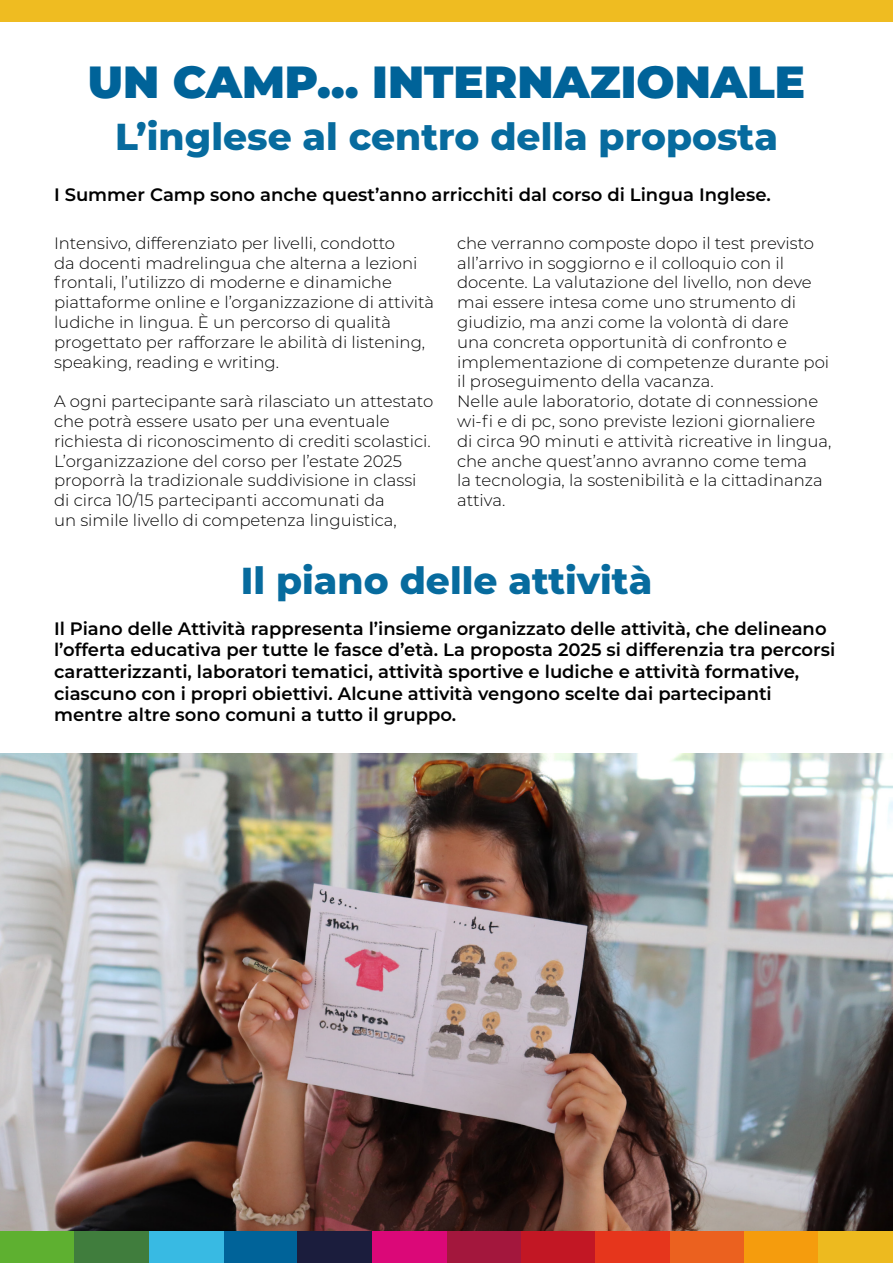
<style>
.page{position:relative;width:893px;height:1263px;background:#fff}
.page>*{position:absolute;margin:0;border:0;box-sizing:border-box;transform-origin:0 0}
.t1{font:900 45px "Montserrat";color:#006399}
.t2{font:800 37.5px "Montserrat";color:#076b9e}
.t3{font:600 18px/21.6px "Montserrat";color:#000}
.t4{font:300 16.5px/19.8px "Montserrat";color:#000}
</style>
<div class="page">
<div style="left:0;top:0;width:893px;height:21px;background:#efbc21"></div>
<div style="left:446px;top:1230px;width:75px;height:33px;background:#a3173d"></div>
<div style="left:0;top:1230px;width:74px;height:33px;background:#5eb030"></div>
<div style="left:670px;top:1230px;width:74px;height:33px;background:#eb611f"></div>
<div style="left:223px;top:1230px;width:75px;height:33px;background:#006399"></div>
<div style="left:521px;top:1230px;width:74px;height:33px;background:#c21724"></div>
<div style="left:74px;top:1230px;width:75px;height:33px;background:#407d3d"></div>
<div style="left:744px;top:1230px;width:75px;height:33px;background:#f59c0d"></div>
<div style="left:298px;top:1230px;width:74px;height:33px;background:#1b1d3d"></div>
<div style="left:595px;top:1230px;width:75px;height:33px;background:#e6361c"></div>
<div style="left:149px;top:1230px;width:74px;height:33px;background:#38bae3"></div>
<div style="left:819px;top:1230px;width:74px;height:33px;background:#edba1f"></div>
<div style="left:372px;top:1230px;width:74px;height:33px;background:#db0878"></div>
<img style="left:0;top:753px;width:893px;height:477px">
<h1 class="t1" style="left:88px;top:48px;width:719px">UN CAMP… INTERNAZIONALE</h1>
<h2 class="t2" style="left:115px;top:109px;width:664px">L’inglese al centro della proposta</h2>
<p class="t3" style="left:54px;top:183px;width:718px">I Summer Camp sono anche quest’anno arricchiti dal corso di Lingua Inglese.</p>
<p class="t4" style="left:54px;top:232px;width:382px">Intensivo, differenziato per livelli, condotto<br>da docenti madrelingua che alterna a lezioni frontali, l’utilizzo di moderne e dinamiche piattaforme online e l’organizzazione di attività ludiche in lingua. È un percorso di qualità progettato per rafforzare le abilità di listening, speaking, reading e writing.</p>
<p class="t4" style="left:54px;top:391px;width:381px">A ogni partecipante sarà rilasciato un attestato che potrà essere usato per una eventuale richiesta di riconoscimento di crediti scolastici.<br>L’organizzazione del corso per l’estate 2025 proporrà la tradizionale suddivisione in classi di circa 10/15 partecipanti accomunati da<br>un simile livello di competenza linguistica,</p>
<p class="t4" style="left:457px;top:232px;width:376px">che verranno composte dopo il test previsto all’arrivo in soggiorno e il colloquio con il docente. La valutazione del livello, non deve mai essere intesa come uno strumento di giudizio, ma anzi come la volontà di dare<br>una concreta opportunità di confronto e implementazione di competenze durante poi il proseguimento della vacanza.<br>Nelle aule laboratorio, dotate di connessione wi-fi e di pc, sono previste lezioni giornaliere di circa 90 minuti e attività ricreative in lingua, che anche quest’anno avranno come tema<br>la tecnologia, la sostenibilità e la cittadinanza attiva.</p>
<h2 class="t2" style="left:241px;top:553px;width:413px">Il piano delle attività</h2>
<p class="t3" style="left:54px;top:617px;width:783px">Il Piano delle Attività rappresenta l’insieme organizzato delle attività, che delineano l’offerta educativa per tutte le fasce d’età. La proposta 2025 si differenzia tra percorsi caratterizzanti, laboratori tematici, attività sportive e ludiche e attività formative, ciascuno con i propri obiettivi. Alcune attività vengono scelte dai partecipanti mentre altre sono comuni a tutto il gruppo.</p>
</div>
